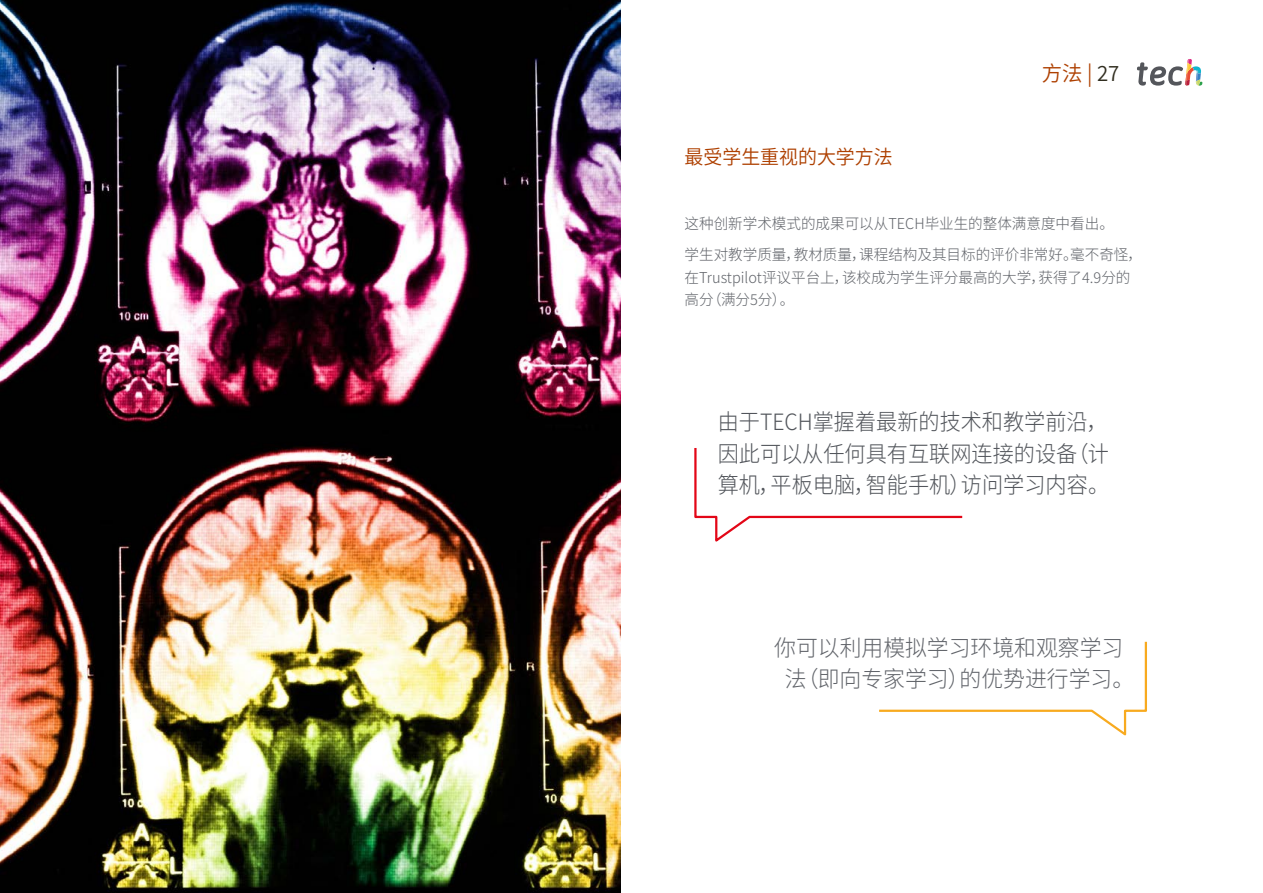
<style>
.page{position:relative;width:1263px;height:893px;background:#fff}
.page>*{position:absolute;margin:0;border:0;box-sizing:border-box;transform-origin:0 0}
.t1{font:300 22.5px/31.5px "Source Han Sans CN";color:#52555b;text-align:justify;scale:.94 1}
.t2{font:300 22.5px/31.5px "Source Han Sans CN";color:#61646a;text-align:center}
.t3{font:21px "Source Han Sans CN";color:#ae4000}
.t4{font:19.5px "Source Han Sans CN";color:#ae4000}
.t5{font:300 15px/31px "Source Han Sans CN";color:#61646a}
.s1{color:#312e20}
</style>
<div class="page">
<img style="left:0;top:0;width:621px;height:893px">
<svg style="left:879px;top:641px;width:268px;height:95px"></svg>
<svg style="left:694px;top:448px;width:269px;height:94px"></svg>
<svg style="left:1137px;top:59px;width:65px;height:27px"></svg>
<h3 class="t4" style="left:685px;top:146px;width:210px">最受学生重视的大学方法</h3>
<h2 class="t3" style="left:1042px;top:61px;width:79px">方法 | <span class="s1">27</span></h2>
<p class="t5" style="left:685px;top:208px;width:459px">这种创新学术模式的成果可以从TECH毕业生的整体满意度中看出。<br>学生对教学质量，教材质量，课程结构及其目标的评价非常好。毫不奇怪，</p>
<p class="t5" style="left:685px;top:266px;width:447px;line-height:22.5px">在Trustpilot评议平台上，该校成为学生评分最高的大学，获得了4.9分的高分（满分5分）。</p>
<h1 class="t1" style="left:718px;top:407px;width:418px">由于TECH掌握着最新的技术和教学前沿，因此可以从任何具有互联网连接的设备（计算机，平板电脑，智能手机）访问学习内容。</h1>
<h1 class="t2" style="left:774px;top:632px;width:362px">你可以利用模拟学习环境和观察学习法（即向专家学习）的优势进行学习。</h1>
</div>
